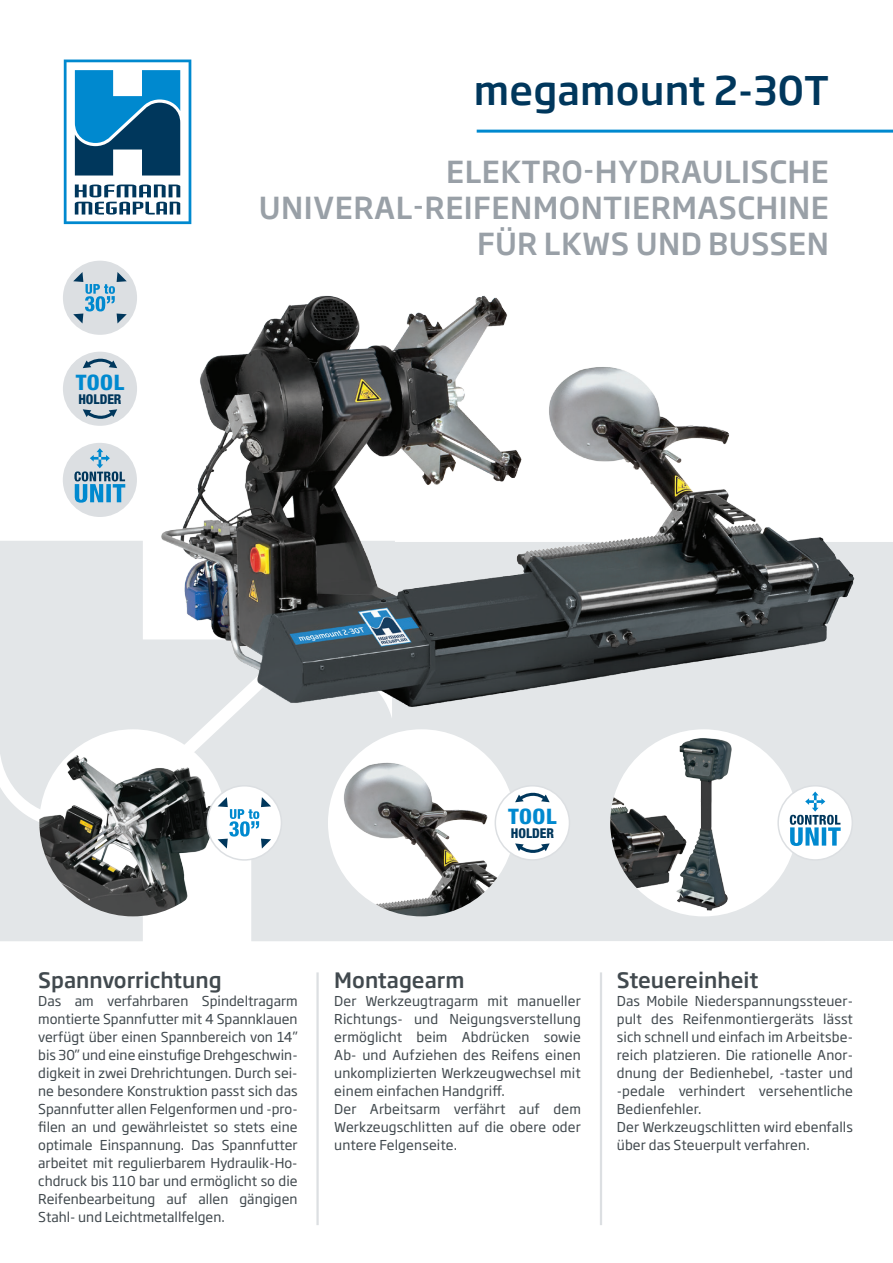
<style>
.page{position:relative;width:893px;height:1263px;background:#fff}
.page>*{position:absolute;margin:0;border:0;box-sizing:border-box;transform-origin:0 0}
.t1{font:500 39px "Soho Gothic Pro";letter-spacing:.005em;color:#00375c}
.t2{font:500 30px/36px "Soho Gothic Pro";letter-spacing:.015em;color:#99a0a7;text-align:right}
.t3{font:800 condensed 21.3px "Helvetica Neue LT Std";letter-spacing:.025em;color:#0089cf;scale:1.05 1}
.t4{font:500 21px "Soho Gothic Pro";color:#41494e}
.t5{font:13.5px/18px "Soho Gothic Pro";letter-spacing:.01em;color:#41494e}
.t6{font:800 condensed 13.5px "Helvetica Neue LT Std";color:#00375c}
</style>
<div class="page">
<div style="left:0;top:541px;width:893px;height:400px;background:#e3e6e8"></div>
<img style="left:145px;top:295px;width:722px;height:422px">
<div style="left:63px;top:261px;width:74px;height:74px;background:#dcdfe2;border-radius:50%"></div>
<svg style="left:73px;top:272px;width:54px;height:51px"></svg>
<hr style="left:477px;top:130px;width:416px;height:3px;background:#0089cf">
<svg style="left:64px;top:60px;width:127px;height:164px"></svg>
<div style="left:63px;top:443px;width:74px;height:74px;background:#dcdfe2;border-radius:50%"></div>
<div style="left:39px;top:729px;width:187px;height:187px;background:#fff;border-radius:50%"></div>
<img style="left:39px;top:750px;width:187px;height:166px">
<div style="left:207px;top:786px;width:74px;height:74px;background:#fff;border-radius:50%"></div>
<div style="left:207px;top:785px;width:75px;height:76px;border:2px solid #dcdfe2;border-radius:50%"></div>
<svg style="left:218px;top:797px;width:53px;height:51px"></svg>
<div style="left:63px;top:352px;width:74px;height:74px;background:#dcdfe2;border-radius:50%"></div>
<svg style="left:83px;top:355px;width:34px;height:13px"></svg>
<svg style="left:83px;top:409px;width:34px;height:10px"></svg>
<img style="left:328px;top:729px;width:187px;height:187px;border-radius:94px">
<div style="left:495px;top:786px;width:74px;height:74px;background:#fff;border-radius:50%"></div>
<div style="left:495px;top:785px;width:75px;height:76px;border:2px solid #dcdfe2;border-radius:50%"></div>
<svg style="left:515px;top:789px;width:35px;height:13px"></svg>
<svg style="left:515px;top:843px;width:35px;height:13px"></svg>
<svg style="left:74px;top:448px;width:51px;height:55px"></svg>
<img style="left:610px;top:729px;width:184px;height:187px">
<div style="left:778px;top:786px;width:74px;height:74px;background:#fff;border-radius:50%"></div>
<div style="left:777px;top:785px;width:76px;height:76px;border:2px solid #dcdfe2;border-radius:50%"></div>
<svg style="left:790px;top:791px;width:51px;height:55px"></svg>
<hr style="left:600px;top:972px;width:2px;height:253px;background:#dcdfe2">
<hr style="left:316px;top:972px;width:3px;height:253px;background:#dcdfe2">
<h1 class="t1" style="left:474px;top:60px;width:357px">megamount 2-30T</h1>
<h3 class="t3" style="left:76px;top:369px;width:47px">TOOL</h3>
<p class="t6" style="left:78px;top:390px;width:45px">HOLDER</p>
<h2 class="t2" style="left:259px;top:152px;width:572px">ELEKTRO-HYDRAULISCHE<br>UNIVERAL-REIFENMONTIERMASCHINE<br>FÜR LKWS UND BUSSEN</h2>
<h3 class="t3" style="left:508px;top:803px;width:47px">TOOL</h3>
<p class="t6" style="left:511px;top:824px;width:45px">HOLDER</p>
<h3 class="t4" style="left:38px;top:964px;width:185px">Spannvorrichtung</h3>
<p class="t5" style="left:38px;top:991px;width:261px;text-align:justify">Das am verfahrbaren Spindeltragarm montierte Spannfutter mit 4 Spannklauen verfügt über einen Spannbereich von 14” bis 30” und eine einstufige Drehgeschwin&shy;digkeit in zwei Drehrichtungen. Durch sei&shy;ne besondere Konstruktion passt sich das Spannfutter allen Felgenformen und -pro&shy;filen an und gewährleistet so stets eine optimale Einspannung. Das Spannfutter arbeitet mit regulierbarem Hydraulik-Ho&shy;chdruck bis 110 bar und ermöglicht so die Reifenbearbeitung auf allen gängigen Stahl- und Leichtmetallfelgen.</p>
<h3 class="t4" style="left:334px;top:964px;width:132px">Montagearm</h3>
<p class="t5" style="left:334px;top:991px;width:248px">Der Werkzeugtragarm mit manueller Richtungs- und Neigungsverstellung ermöglicht beim Abdrücken sowie Ab- und Aufziehen des Reifens einen unkomplizierten Werkzeugwechsel mit einem einfachen Handgriff.<br>Der Arbeitsarm verfährt auf dem Werkzeugschlitten auf die obere oder untere Felgenseite.</p>
<h3 class="t4" style="left:617px;top:964px;width:143px">Steuereinheit</h3>
<p class="t5" style="left:617px;top:991px;width:238px">Das Mobile Niederspannungssteuer&shy;pult des Reifenmontiergeräts lässt sich schnell und einfach im Arbeitsbe&shy;reich platzieren. Die rationelle Anor&shy;dnung der Bedienhebel, -taster und -pedale verhindert versehentliche Bedienfehler.<br>Der Werkzeugschlitten wird ebenfalls über das Steuerpult verfahren.</p>
</div>
